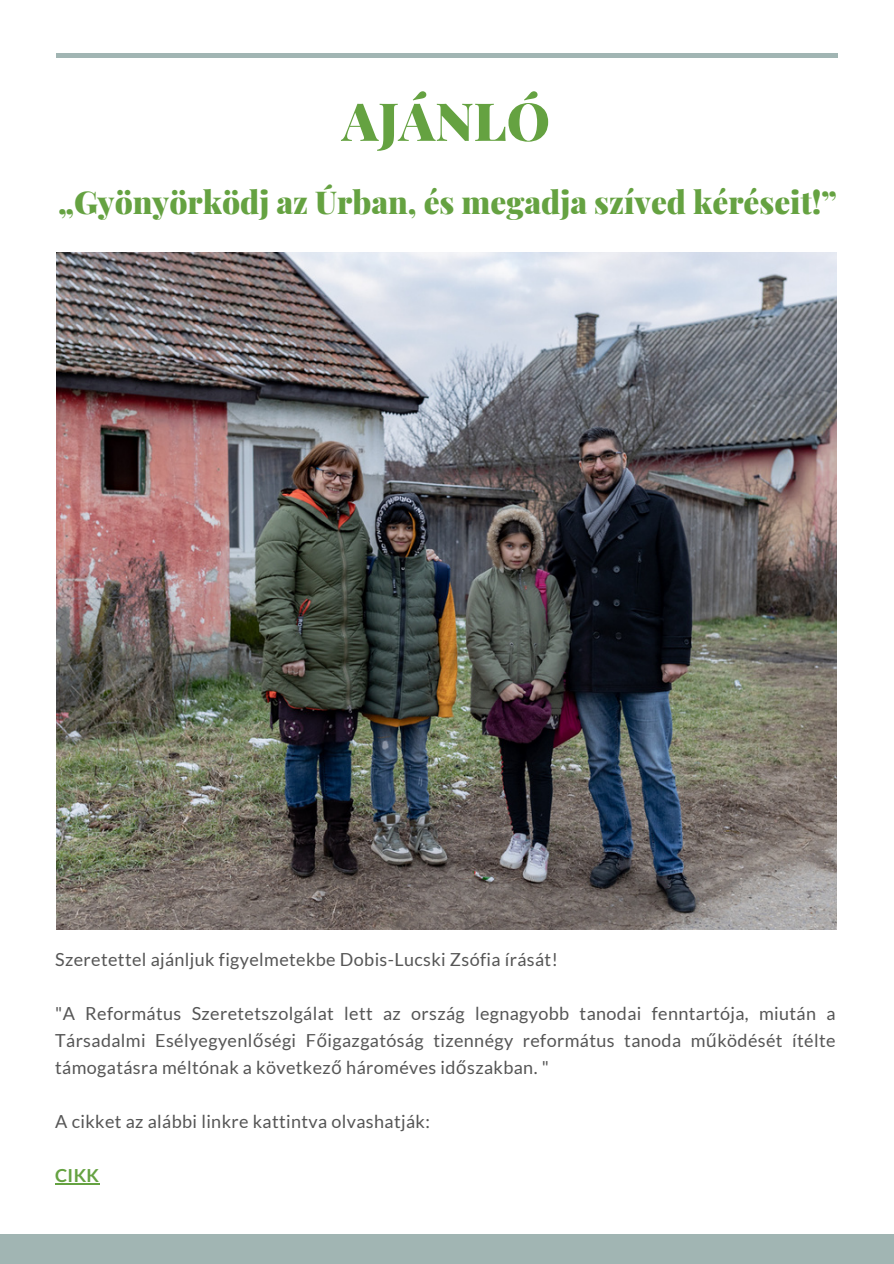
<style>
.page{position:relative;width:894px;height:1264px;background:#fff}
.page>*{position:absolute;margin:0;border:0;box-sizing:border-box;transform-origin:0 0}
.t1{font:900 52.5px "Playfair Display";color:#65a241}
.t2{font:900 31.65px "Playfair Display";color:#65a241}
.t3{font:18px/27px "Lato";letter-spacing:.02em;color:#565656;text-align:justify}
.t4{font:700 18px "Lato";color:#65a241}
.s1{font-family:"Noto Sans"}
</style>
<div class="page">
<div style="left:0;top:1234px;width:893px;height:29px;background:#a1b5b3"></div>
<hr style="left:56px;top:53px;width:781px;height:4px;background:#a1b5b3">
<img style="left:56px;top:252px;width:780px;height:677px">
<hr style="left:55px;top:1182px;width:44px;height:2px;background:#65a241">
<h1 class="t1" style="left:342px;top:84px;width:209px">AJÁNLÓ</h1>
<h2 class="t2" style="left:58px;top:180px;width:780px">„Gyönyörködj az Úrban, és megadja szíved kéréseit!”</h2>
<p class="t3" style="left:55px;top:945px;width:504px">Szeretettel ajánljuk figyelmetekbe Dobis-Lucski Zsófia írását!</p>
<p class="t3" style="left:55px;top:999px;width:781px">"A Református Szeretetszolgálat lett az ország legnagyobb tanodai fenntartója, miután a Társadalmi Esélyegyenl<span class="s1">ő</span>ségi F<span class="s1">ő</span>igazgatóság tizennégy református tanoda m<span class="s1">ű</span>ködését ítélte támogatásra méltónak a következ<span class="s1">ő</span> hároméves id<span class="s1">ő</span>szakban. "</p>
<p class="t3" style="left:55px;top:1107px;width:376px">A cikket az alábbi linkre kattintva olvashatják:</p>
<p class="t4" style="left:55px;top:1164px;width:45px">CIKK</p>
</div>
